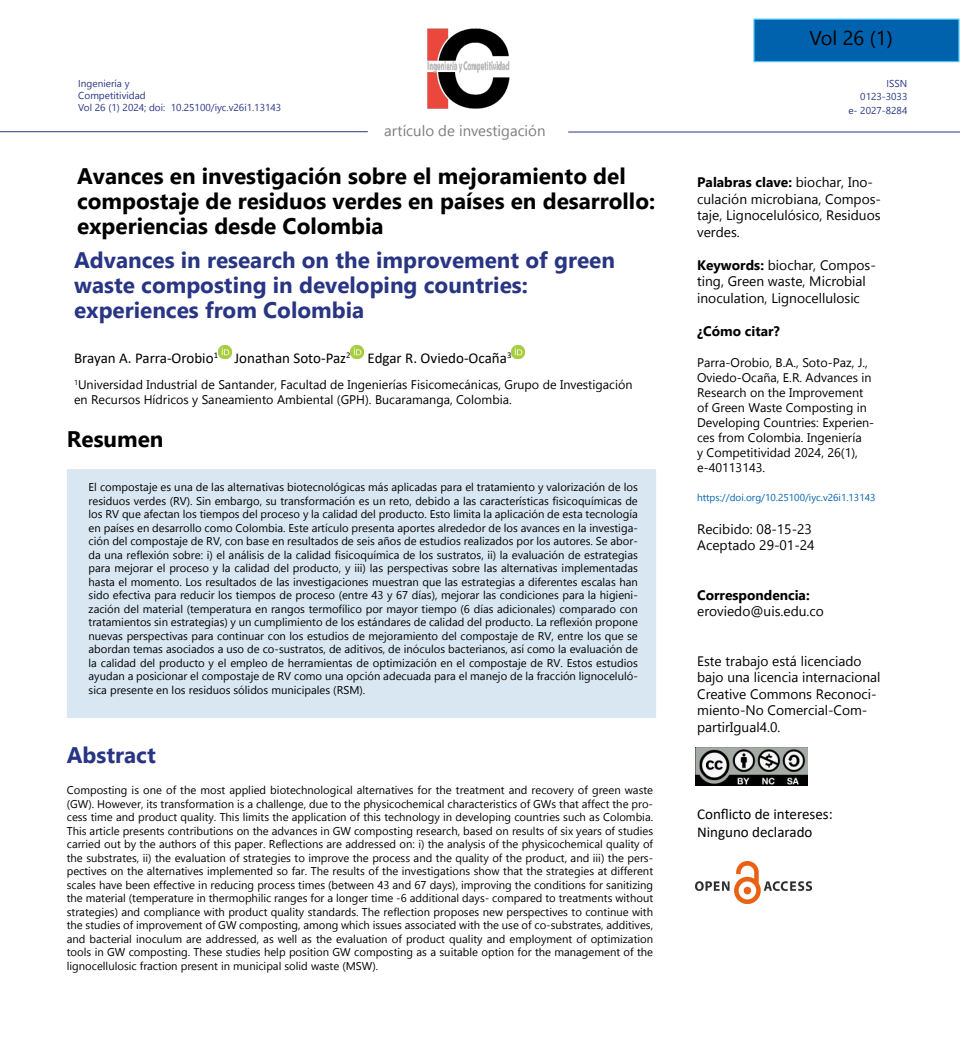
<style>
.page{position:relative;width:960px;height:1061px;background:#fff}
.page>*{position:absolute;margin:0;border:0;box-sizing:border-box;transform-origin:0 0}
.t1{font:700 22.5px/25px "Gadugi";color:#000}
.t2{font:700 22.5px/25px "Gadugi";color:#283583}
.t3{font:15px/18px "Calibri";color:#000}
.t4{font:15px "Segoe UI Emoji";color:#7e7e7d}
.t5{font:13.75px/16.5px "Gadugi";color:#000}
.t6{font:700 13.75px "Gadugi";color:#000}
.t7{font:12.5px/15px "Gadugi";color:#000}
.t8{font:11.25px/13.5px "Gadugi";color:#000;text-align:justify}
.t9{font:10px "Gadugi";color:#0062ad}
.t10{font:10px "Gadugi";color:#283583}
.t11{font:10px/13.8px "Segoe UI Emoji";color:#283583;text-align:right}
.s1{font-weight:700}
</style>
<div class="page">
<hr style="left:0;top:131px;width:368px;height:1px;background:#283583">
<hr style="left:568px;top:132px;width:392px;height:1px;background:#283583">
<div style="left:754px;top:19px;width:205px;height:43px;background:#0062ad"></div>
<div style="left:753px;top:19px;width:206px;height:43px;border:1px solid #4cc2f1"></div>
<svg style="left:218px;top:345px;width:13px;height:13px"></svg>
<svg style="left:351px;top:345px;width:13px;height:13px"></svg>
<svg style="left:511px;top:345px;width:13px;height:13px"></svg>
<div style="left:66px;top:468px;width:591px;height:251px;background:#d9e7f2;border:1px solid #fff"></div>
<img style="left:695px;top:748px;width:113px;height:38px">
<img style="left:695px;top:861px;width:116px;height:42px">
<img style="left:427px;top:28px;width:83px;height:81px">
<p class="t11" style="left:84px;top:88px;width:43px">□ ▼▼❖</p>
<p class="t10" style="left:139px;top:101px;width:144px">✔ doi: 10.25100/iyc.v26i1.13143</p>
<p class="t11" style="left:876px;top:90px;width:32px">✓✓✓✓ ✔</p>
<h2 class="t4" style="left:398px;top:121px;width:38px">▼ ◆●□</h2>
<h2 class="t4" style="left:463px;top:121px;width:36px">■❖ ▲▼</h2>
<h2 class="t4" style="left:537px;top:121px;width:10px">■</h2>
<h1 class="t1" style="left:77px;top:164px;width:580px">Avances en investigación sobre el mejoramiento del compostaje de residuos verdes en países en desarrollo: experiencias desde Colombia</h1>
<h1 class="t2" style="left:74px;top:247px;width:542px">Advances in research on the improvement of green waste composting in developing countries: experiences from Colombia</h1>
<h2 class="t3" style="left:74px;top:349px;width:278px">Brayan A. Parra-Orobio<sup>1</sup> Jonathan Soto-Paz<sup>2</sup></h2>
<h2 class="t3" style="left:368px;top:349px;width:145px">Edgar R. Oviedo-Ocaña<sup>3</sup></h2>
<p class="t7" style="left:74px;top:377px;width:560px"><sup>1</sup>Universidad Industrial de Santander, Facultad de Ingenierías Fisicomecánicas, Grupo de Investigación en Recursos Hídricos y Saneamiento Ambiental (GPH). Bucaramanga, Colombia.</p>
<h1 class="t1" style="left:67px;top:426px;width:98px">Resumen</h1>
<p class="t8" style="left:89px;top:480px;width:551px">El compostaje es una de las alternativas biotecnológicas más aplicadas para el tratamiento y valorización de los residuos verdes (RV). Sin embargo, su transformación es un reto, debido a las características fisicoquímicas de los RV que afectan los tiempos del proceso y la calidad del producto. Esto limita la aplicación de esta tecnología en países en desarrollo como Colombia. Este artículo presenta aportes alrededor de los avances en la investiga&shy;ción del compostaje de RV, con base en resultados de seis años de estudios realizados por los autores. Se abor&shy;da una reflexión sobre: i) el análisis de la calidad fisicoquímica de los sustratos, ii) la evaluación de estrategias para mejorar el proceso y la calidad del producto, y iii) las perspectivas sobre las alternativas implementadas hasta el momento. Los resultados de las investigaciones muestran que las estrategias a diferentes escalas han sido efectiva para reducir los tiempos de proceso (entre 43 y 67 días), mejorar las condiciones para la higieni&shy;zación del material (temperatura en rangos termofílico por mayor tiempo (6 días adicionales) comparado con tratamientos sin estrategias) y un cumplimiento de los estándares de calidad del producto. La reflexión propone nuevas perspectivas para continuar con los estudios de mejoramiento del compostaje de RV, entre los que se abordan temas asociados a uso de co-sustratos, de aditivos, de inóculos bacterianos, así como la evaluación de la calidad del producto y el empleo de herramientas de optimización en el compostaje de RV. Estos estudios ayudan a posicionar el compostaje de RV como una opción adecuada para el manejo de la fracción lignoceluló&shy;sica presente en los residuos sólidos municipales (RSM).</p>
<h1 class="t2" style="left:67px;top:742px;width:91px">Abstract</h1>
<p class="t8" style="left:67px;top:783px;width:588px">Composting is one of the most applied biotechnological alternatives for the treatment and recovery of green waste (GW). However, its transformation is a challenge, due to the physicochemical characteristics of GWs that affect the pro&shy;cess time and product quality. This limits the application of this technology in developing countries such as Colombia.<br>This article presents contributions on the advances in GW composting research, based on results of six years of studies carried out by the authors of this paper. Reflections are addressed on: i) the analysis of the physicochemical quality of the substrates, ii) the evaluation of strategies to improve the process and the quality of the product, and iii) the pers&shy;pectives on the alternatives implemented so far. The results of the investigations show that the strategies at different scales have been effective in reducing process times (between 43 and 67 days), improving the conditions for sanitizing the material (temperature in thermophilic ranges for a longer time -6 additional days- compared to treatments without strategies) and compliance with product quality standards. The reflection proposes new perspectives to continue with the studies of improvement of GW composting, among which issues associated with the use of co-substrates, additives, and bacterial inoculum are addressed, as well as the evaluation of product quality and employment of optimization tools in GW composting. These studies help position GW composting as a suitable option for the management of the lignocellulosic fraction present in municipal solid waste (MSW).</p>
<p class="t5" style="left:697px;top:174px;width:185px"><span class="s1">Palabras clave:</span> biochar, Ino&shy;culación microbiana, Compos&shy;taje, Lignocelulósico, Residuos verdes.</p>
<p class="t5" style="left:697px;top:256px;width:180px"><span class="s1">Keywords:</span> biochar, Compos&shy;ting, Green waste, Microbial inoculation, Lignocellulosic</p>
<p class="t6" style="left:697px;top:323px;width:84px">¿Cómo citar?</p>
<p class="t7" style="left:697px;top:355px;width:179px">Parra-Orobio, B.A., Soto-Paz, J.,<br>Oviedo-Ocaña, E.R. Advances in<br>Research on the Improvement of Green Waste Composting in<br>Developing Countries: Experien&shy;ces from Colombia. Ingeniería<br>y Competitividad 2024, 26(1), e-40113143.</p>
<p class="t9" style="left:697px;top:491px;width:180px">https://doi.org/10.25100/iyc.v26i1.13143</p>
<p class="t5" style="left:697px;top:520px;width:119px">Recibido: 08-15-23<br>Aceptado 29-01-24</p>
<p class="t6" style="left:697px;top:587px;width:114px">Correspondencia:</p>
<p class="t5" style="left:697px;top:603px;width:128px">eroviedo@uis.edu.co</p>
<p class="t5" style="left:697px;top:652px;width:185px">Este trabajo está licenciado bajo una licencia internacional<br>Creative Commons Reconoci&shy;miento-No Comercial-Com&shy;partirIgual4.0.</p>
<h2 class="t3" style="left:697px;top:804px;width:137px">Conflicto de intereses:<br>Ninguno declarado</h2>
</div>
